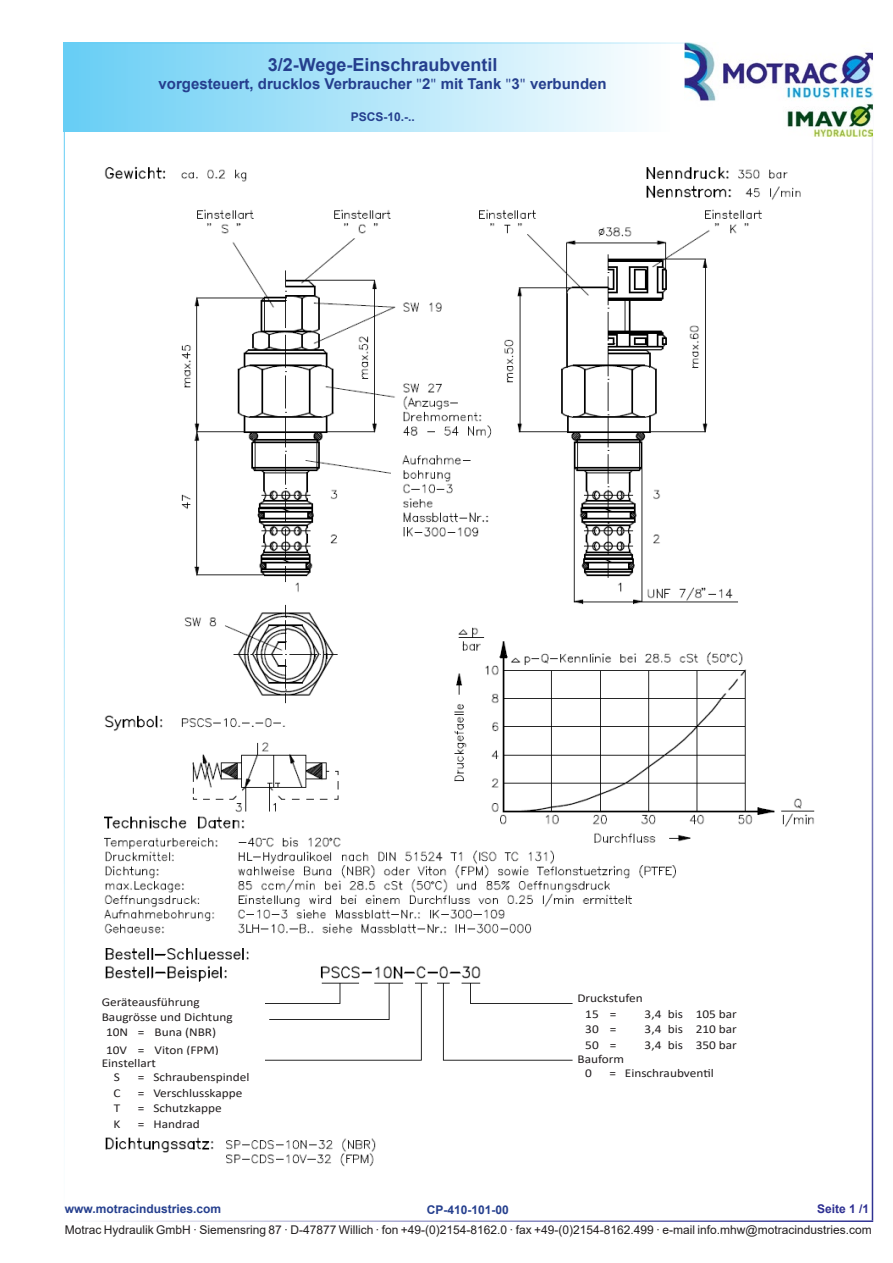
<style>
.page{position:relative;width:893px;height:1263px;background:#fff}
.page>*{position:absolute;margin:0;border:0;box-sizing:border-box;transform-origin:0 0}
.t1{font:700 18px "Arial";color:#253f8e}
.t2{font:700 15px "Arial";color:#253f8e}
.t3{font:12px/16.2px "Calibri";color:#231f20;scale:1.11 1}
.t4{font:12px "Arial";color:#231f20}
.t5{font:700 12px "Arial";color:#253f8e}
.t6{font:700 12px "Arial";color:#2e3092}
.s1{font-family:"Calibri";font-weight:400}
</style>
<div class="page">
<div style="left:64px;top:43px;width:606px;height:89px;background:linear-gradient(to right,#66cef5,#fdfefe)"></div>
<hr style="left:64px;top:43px;width:808px;height:1px;background:#67cef5">
<hr style="left:64px;top:1220px;width:809px;height:2px;background:#2e3092">
<hr style="left:64px;top:43px;width:1px;height:1177px;background:#67cef5">
<hr style="left:872px;top:43px;width:1px;height:1177px;background:#2e3092">
<img style="left:685px;top:43px;width:187px;height:93px">
<img style="left:104px;top:166px;width:711px;height:663px">
<img style="left:104px;top:833px;width:587px;height:334px">
<hr style="left:265px;top:1232px;width:95px;height:1px;background:#231f20">
<div style="left:577px;top:993px;width:186px;height:17px;background:#fff"></div>
<div style="left:577px;top:1006px;width:166px;height:52px;background:#fff"></div>
<div style="left:577px;top:1054px;width:166px;height:15px;background:#fff"></div>
<div style="left:573px;top:1065px;width:225px;height:24px;background:#fff"></div>
<div style="left:102px;top:992px;width:163px;height:19px;background:#fff"></div>
<div style="left:102px;top:1023px;width:145px;height:36px;background:#fff"></div>
<div style="left:102px;top:1010px;width:163px;height:14px;background:#fff"></div>
<div style="left:102px;top:1069px;width:162px;height:62px;background:#fff"></div>
<div style="left:102px;top:1055px;width:163px;height:15px;background:#fff"></div>
<h1 class="t1" style="left:268px;top:58px;width:231px">3/2-Wege-Einschraubventil</h1>
<p class="t2" style="left:159px;top:78px;width:450px">vorgesteuert, drucklos Verbraucher <span class="s1">"</span>2<span class="s1">"</span> mit Tank <span class="s1">"</span>3<span class="s1">"</span> verbunden</p>
<p class="t5" style="left:351px;top:112px;width:66px">PSCS-10.-..</p>
<p class="t3" style="left:102px;top:995px;width:90px">Geräteausführung</p>
<p class="t3" style="left:106px;top:1024px;width:103px;line-height:17.5px">10N = Buna (NBR)<br>10V = Viton (FPM)</p>
<p class="t3" style="left:102px;top:1010px;width:119px">Baugrösse und Dichtung</p>
<p class="t3" style="left:102px;top:1054px;width:50px">Einstellart</p>
<p class="t3" style="left:114px;top:1070px;width:7px">S</p>
<p class="t3" style="left:138px;top:1070px;width:102px">= Schraubenspindel</p>
<p class="t3" style="left:113px;top:1085px;width:8px">C</p>
<p class="t3" style="left:138px;top:1085px;width:96px">= Verschlusskappe</p>
<p class="t3" style="left:114px;top:1101px;width:7px">T</p>
<p class="t3" style="left:138px;top:1101px;width:77px">= Schutzkappe</p>
<p class="t3" style="left:114px;top:1116px;width:8px">K</p>
<p class="t3" style="left:138px;top:1116px;width:57px">= Handrad</p>
<p class="t3" style="left:585px;top:990px;width:53px;text-indent:-8px">Druckstufen<br>15 =</p>
<p class="t3" style="left:645px;top:1007px;width:85px">3,4 bis 105 bar</p>
<p class="t3" style="left:585px;top:1022px;width:29px">30 =</p>
<p class="t3" style="left:645px;top:1022px;width:85px">3,4 bis 210 bar</p>
<p class="t3" style="left:585px;top:1037px;width:29px">50 =</p>
<p class="t3" style="left:645px;top:1037px;width:85px">3,4 bis 350 bar</p>
<p class="t3" style="left:585px;top:1052px;width:37px;line-height:14.5px;text-indent:-8px">Bauform<br>0</p>
<p class="t3" style="left:609px;top:1066px;width:96px">= Einschraubventil</p>
<p class="t5" style="left:65px;top:1204px;width:158px">www.motracindustries.com</p>
<p class="t6" style="left:817px;top:1204px;width:54px">Seite 1 /1</p>
<p class="t4" style="left:65px;top:1225px;width:808px">Motrac Hydraulik GmbH · Siemensring 87 · D-47877 Willich · fon +49-(0)2154-8162.0 · fax +49-(0)2154-8162.499 · e-mail info.mhw@motracindustries.com</p>
<p class="t5" style="left:427px;top:1206px;width:84px">CP-410-101-00</p>
</div>
